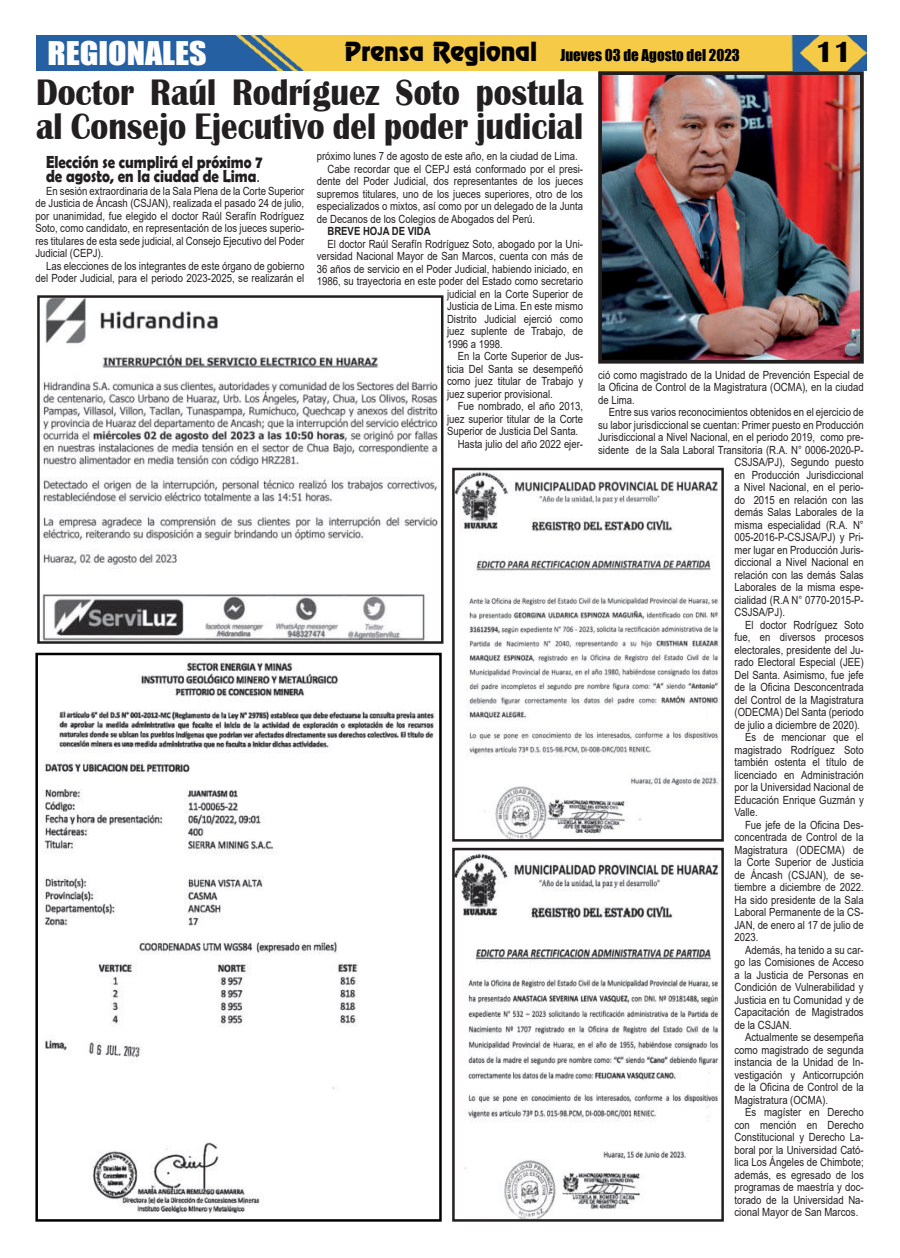
<style>
.page{position:relative;width:900px;height:1258px;background:#fff}
.page>*{position:absolute;margin:0;border:0;box-sizing:border-box;transform-origin:0 0}
.t1{font:700 38px/33.8px "Britannic";color:#231f20;scale:.87 1}
.t2{font:30px "Impact";color:#fff;scale:1.13 1}
.t3{font:700 30px "Britannic";color:#020000}
.t4{font:700 17.5px/13.8px "Berlin Sans FB Demi";color:#231f20;scale:.85 1}
.t5{font:15px "Impact";color:#000}
.t6{font:11.25px/12.5px "Arial";color:#231f20;text-align:justify;scale:.85 1}
.t7{font:700 11.25px "Arial";color:#231f20;scale:.85 1}
.s1{font-family:"Renfrew Normal";font-size:23.75px;color:#020000}
.s2{font-family:"Arial";font-size:12.5px}
</style>
<div class="page">
<img style="left:37px;top:35px;width:830px;height:36px">
<img style="left:456px;top:472px;width:264px;height:366px">
<div style="left:452px;top:468px;width:272px;height:374px;border:3px solid #231f20"></div>
<img style="left:456px;top:853px;width:264px;height:365px">
<div style="left:452px;top:848px;width:272px;height:374px;border:3px solid #231f20"></div>
<img style="left:43px;top:659px;width:392px;height:556px">
<div style="left:35px;top:653px;width:407px;height:569px;border:3px solid #000"></div>
<img style="left:42px;top:299px;width:396px;height:341px">
<div style="left:37px;top:295px;width:406px;height:349px;border:3px solid #231f20"></div>
<img style="left:603px;top:76px;width:256px;height:283px">
<div style="left:598px;top:71px;width:266px;height:293px;border:4px solid #231f20"></div>
<h2 class="t2" style="left:47px;top:39px;width:143px">REGIONALES</h2>
<h3 class="t5" style="left:344px;top:48px;width:397px"><span class="s1">Prensa Regional</span> Jueves 03 de Agosto del 2023</h3>
<h2 class="t3" style="left:815px;top:37px;width:38px">11</h2>
<h1 class="t1" style="left:36px;top:76px;width:630px">Doctor Raúl Rodríguez Soto postula al Consejo Ejecutivo del poder judicial</h1>
<h3 class="t4" style="left:46px;top:155px;width:256px">Elección se cumplirá el próximo 7 de agosto, en la ciudad de Lima<span class="s2">.</span></h3>
<p class="t6" style="left:35px;top:184px;width:318px;text-indent:11px">En sesión extraordinaria de la Sala Plena de la Corte Superior de Justicia de Áncash (CSJAN), realizada el pasado 24 de julio, por unanimidad, fue elegido el doctor Raúl Serafín Rodríguez Soto, como candidato, en representación de los jueces superio&shy;res titulares de esta sede judicial, al Consejo Ejecutivo del Poder Judicial (CEPJ).</p>
<p class="t6" style="left:35px;top:260px;width:318px;text-align:right">Las elecciones de los integrantes de este órgano de gobierno del Poder Judicial, para el periodo 2023-2025, se realizarán el</p>
<p class="t6" style="left:317px;top:150px;width:309px">próximo lunes 7 de agosto de este año, en la ciudad de Lima.</p>
<p class="t6" style="left:327px;top:162px;width:302px">Cabe recordar que el CEPJ está conformado por el presi-</p>
<p class="t6" style="left:317px;top:176px;width:315px">dente del Poder Judicial, dos representantes de los jueces</p>
<p class="t6" style="left:317px;top:189px;width:315px">supremos titulares, uno de los jueces superiores, otro de los</p>
<p class="t6" style="left:317px;top:201px;width:315px">especializados o mixtos, así como por un delegado de la Junta</p>
<p class="t6" style="left:317px;top:212px;width:258px">de Decanos de los Colegios de Abogados del Perú.</p>
<p class="t7" style="left:327px;top:227px;width:123px">BREVE HOJA DE VIDA</p>
<p class="t6" style="left:327px;top:239px;width:302px">El doctor Raúl Serafín Rodríguez Soto, abogado por la Uni-</p>
<p class="t6" style="left:317px;top:251px;width:315px">versidad Nacional Mayor de San Marcos, cuenta con más de</p>
<p class="t6" style="left:317px;top:264px;width:315px">36 años de servicio en el Poder Judicial, habiendo iniciado, en</p>
<p class="t6" style="left:317px;top:276px;width:315px">1986, su trayectoria en este poder del Estado como secretario</p>
<p class="t6" style="left:447px;top:287px;width:162px">judicial en la Corte Superior de</p>
<p class="t6" style="left:447px;top:301px;width:162px">Justicia de Lima. En este mismo</p>
<p class="t6" style="left:447px;top:314px;width:162px">Distrito Judicial ejerció como</p>
<p class="t6" style="left:447px;top:326px;width:162px">juez suplente de Trabajo, de</p>
<p class="t6" style="left:447px;top:339px;width:67px">1996 a 1998.</p>
<p class="t6" style="left:458px;top:350px;width:149px">En la Corte Superior de Jus-</p>
<p class="t6" style="left:447px;top:364px;width:162px">ticia Del Santa se desempeñó</p>
<p class="t6" style="left:447px;top:376px;width:162px">como juez titular de Trabajo y</p>
<p class="t6" style="left:447px;top:389px;width:126px">juez superior provisional.</p>
<p class="t6" style="left:458px;top:401px;width:149px">Fue nombrado, el año 2013,</p>
<p class="t6" style="left:447px;top:412px;width:162px">juez superior titular de la Corte</p>
<p class="t6" style="left:447px;top:426px;width:156px">Superior de Justicia Del Santa.</p>
<p class="t6" style="left:458px;top:439px;width:149px">Hasta julio del año 2022 ejer-</p>
<p class="t6" style="left:598px;top:370px;width:314px">ció como magistrado de la Unidad de Prevención Especial de la Oficina de Control de la Magistratura (OCMA), en la ciudad de Lima.</p>
<p class="t6" style="left:609px;top:407px;width:301px">Entre sus varios reconocimientos obtenidos en el ejercicio de</p>
<p class="t6" style="left:598px;top:420px;width:314px">su labor jurisdiccional se cuentan: Primer puesto en Producción</p>
<p class="t6" style="left:598px;top:432px;width:314px">Jurisdiccional a Nivel Nacional, en el periodo 2019, como pre-</p>
<p class="t6" style="left:598px;top:444px;width:314px">sidente de la Sala Laboral Transitoria (R.A. N° 0006-2020-P-</p>
<p class="t6" style="left:735px;top:456px;width:154px">CSJSA/PJ), Segundo puesto</p>
<p class="t6" style="left:735px;top:470px;width:154px">en Producción Jurisdiccional</p>
<p class="t6" style="left:735px;top:482px;width:154px">a Nivel Nacional, en el perio-</p>
<p class="t6" style="left:735px;top:495px;width:154px">do 2015 en relación con las</p>
<p class="t6" style="left:735px;top:507px;width:154px">demás Salas Laborales de la</p>
<p class="t6" style="left:735px;top:519px;width:154px">misma especialidad (R.A. N°</p>
<p class="t6" style="left:735px;top:531px;width:154px">005-2016-P-CSJSA/PJ) y Pri-</p>
<p class="t6" style="left:735px;top:545px;width:154px">mer lugar en Producción Juris-</p>
<p class="t6" style="left:735px;top:557px;width:154px">diccional a Nivel Nacional en</p>
<p class="t6" style="left:735px;top:570px;width:154px">relación con las demás Salas</p>
<p class="t6" style="left:735px;top:582px;width:154px">Laborales de la misma espe-</p>
<p class="t6" style="left:735px;top:594px;width:154px">cialidad (R.A N° 0770-2015-P-</p>
<p class="t6" style="left:735px;top:606px;width:61px">CSJSA/PJ).</p>
<p class="t6" style="left:745px;top:620px;width:141px">El doctor Rodríguez Soto</p>
<p class="t6" style="left:735px;top:632px;width:154px">fue, en diversos procesos</p>
<p class="t6" style="left:735px;top:645px;width:154px">electorales, presidente del Ju-</p>
<p class="t6" style="left:735px;top:657px;width:154px">rado Electoral Especial (JEE)</p>
<p class="t6" style="left:735px;top:670px;width:154px">Del Santa. Asimismo, fue jefe</p>
<p class="t6" style="left:735px;top:681px;width:154px">de la Oficina Desconcentrada</p>
<p class="t6" style="left:735px;top:694px;width:154px">del Control de la Magistratura</p>
<p class="t6" style="left:735px;top:706px;width:154px">(ODECMA) Del Santa (periodo</p>
<p class="t6" style="left:735px;top:720px;width:149px">de julio a diciembre de 2020).</p>
<p class="t6" style="left:745px;top:732px;width:141px">Es de mencionar que el</p>
<p class="t6" style="left:735px;top:745px;width:154px">magistrado Rodríguez Soto</p>
<p class="t6" style="left:735px;top:757px;width:154px">también ostenta el título de</p>
<p class="t6" style="left:735px;top:770px;width:154px">licenciado en Administración</p>
<p class="t6" style="left:735px;top:782px;width:154px">por la Universidad Nacional de</p>
<p class="t6" style="left:735px;top:795px;width:154px">Educación Enrique Guzmán y</p>
<p class="t6" style="left:735px;top:807px;width:29px">Valle.</p>
<p class="t6" style="left:745px;top:818px;width:141px">Fue jefe de la Oficina Des-</p>
<p class="t6" style="left:735px;top:831px;width:154px">concentrada de Control de la</p>
<p class="t6" style="left:735px;top:843px;width:154px">Magistratura (ODECMA) de</p>
<p class="t6" style="left:735px;top:856px;width:154px">la Corte Superior de Justicia</p>
<p class="t6" style="left:735px;top:868px;width:154px">de Áncash (CSJAN), de se-</p>
<p class="t6" style="left:735px;top:882px;width:154px">tiembre a diciembre de 2022.</p>
<p class="t6" style="left:735px;top:895px;width:154px">Ha sido presidente de la Sala</p>
<p class="t6" style="left:735px;top:906px;width:154px">Laboral Permanente de la CS-</p>
<p class="t6" style="left:735px;top:918px;width:154px">JAN, de enero al 17 de julio de</p>
<p class="t6" style="left:735px;top:932px;width:30px">2023.</p>
<p class="t6" style="left:745px;top:945px;width:141px">Además, ha tenido a su car-</p>
<p class="t6" style="left:735px;top:956px;width:154px">go las Comisiones de Acceso</p>
<p class="t6" style="left:735px;top:970px;width:154px">a la Justicia de Personas en</p>
<p class="t6" style="left:735px;top:981px;width:154px">Condición de Vulnerabilidad y</p>
<p class="t6" style="left:735px;top:993px;width:154px">Justicia en tu Comunidad y de</p>
<p class="t6" style="left:735px;top:1006px;width:154px">Capacitación de Magistrados</p>
<p class="t6" style="left:735px;top:1018px;width:69px">de la CSJAN.</p>
<p class="t6" style="left:745px;top:1032px;width:141px">Actualmente se desempeña</p>
<p class="t6" style="left:735px;top:1045px;width:154px">como magistrado de segunda</p>
<p class="t6" style="left:735px;top:1057px;width:154px">instancia de la Unidad de In-</p>
<p class="t6" style="left:735px;top:1070px;width:154px">vestigación y Anticorrupción</p>
<p class="t6" style="left:735px;top:1081px;width:154px">de la Oficina de Control de la</p>
<p class="t6" style="left:735px;top:1093px;width:112px">Magistratura (OCMA).</p>
<p class="t6" style="left:745px;top:1107px;width:141px">Es magíster en Derecho</p>
<p class="t6" style="left:735px;top:1120px;width:154px">con mención en Derecho</p>
<p class="t6" style="left:735px;top:1131px;width:154px">Constitucional y Derecho La-</p>
<p class="t6" style="left:735px;top:1143px;width:154px">boral por la Universidad Cató-</p>
<p class="t6" style="left:735px;top:1156px;width:154px">lica Los Ángeles de Chimbote;</p>
<p class="t6" style="left:735px;top:1170px;width:154px">además, es egresado de los</p>
<p class="t6" style="left:735px;top:1182px;width:154px">programas de maestría y doc-</p>
<p class="t6" style="left:735px;top:1195px;width:154px">torado de la Universidad Na-</p>
<p class="t6" style="left:735px;top:1207px;width:147px">cional Mayor de San Marcos.</p>
</div>
